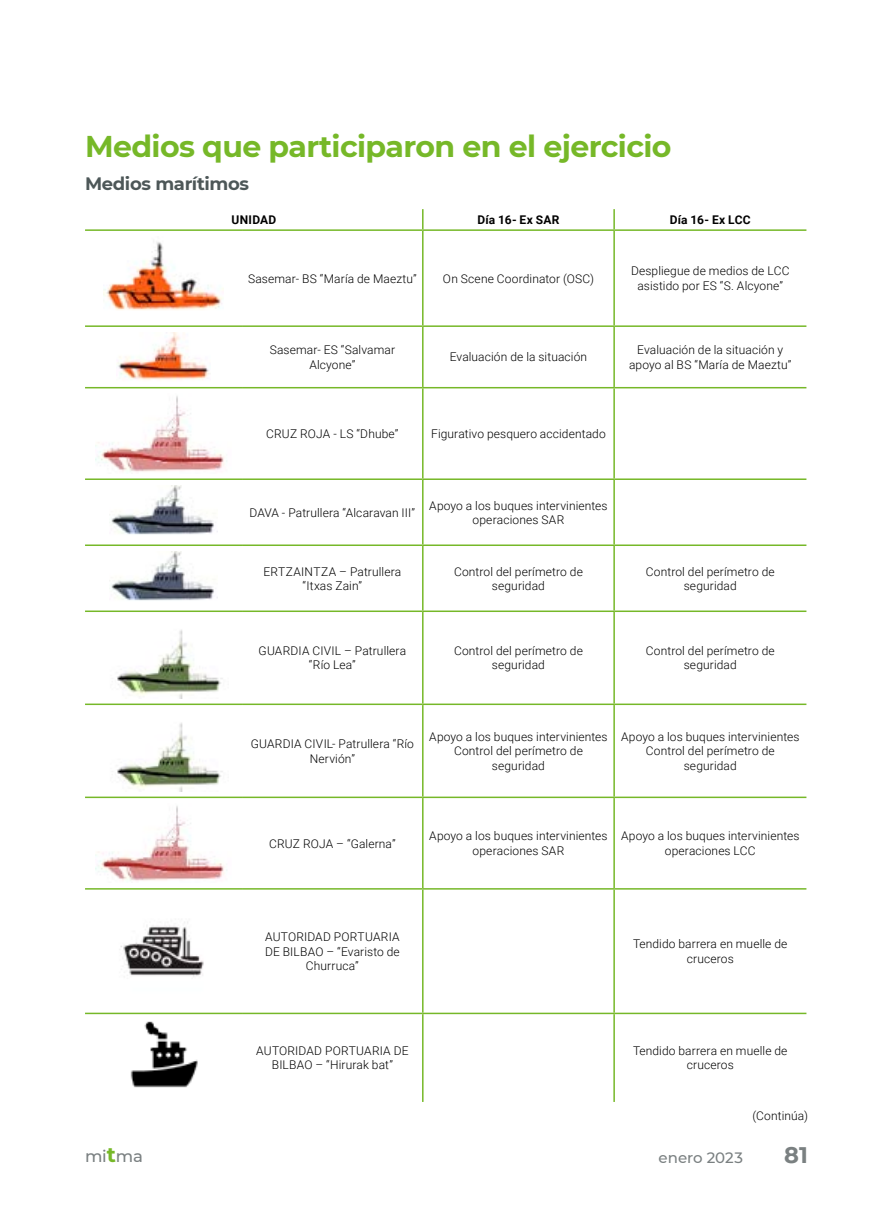
<style>
.page{position:relative;width:893px;height:1212px;background:#fff}
.page>*{position:absolute;margin:0;border:0;box-sizing:border-box;transform-origin:0 0}
.t1{font:700 30px "Montserrat";letter-spacing:-.02em;color:#76b828}
.t2{font:700 22.5px "Montserrat";color:#7a8081}
.t3{font:700 18px "Montserrat";letter-spacing:-.02em;color:#4d5758}
.t4{font:500 16.5px "Montserrat";color:#7a8081}
.t5{font:500 15px "Montserrat";color:#7a8081}
.t6{font:300 12px/14.4px "Roboto";letter-spacing:.01em;color:#000;text-align:center}
.t7{font:700 12px "Roboto";letter-spacing:.015em;color:#000}
.s1{font-weight:700;font-size:21px;color:#76b828}
</style>
<div class="page">
<hr style="left:85px;top:229px;width:157px;height:2px;background:#76b828">
<hr style="left:242px;top:229px;width:181px;height:2px;background:#76b828">
<hr style="left:423px;top:229px;width:191px;height:2px;background:#76b828">
<hr style="left:614px;top:229px;width:192px;height:2px;background:#76b828">
<hr style="left:85px;top:325px;width:157px;height:2px;background:#76b828">
<hr style="left:242px;top:325px;width:181px;height:2px;background:#76b828">
<hr style="left:423px;top:325px;width:191px;height:2px;background:#76b828">
<hr style="left:614px;top:325px;width:192px;height:2px;background:#76b828">
<hr style="left:85px;top:387px;width:157px;height:1px;background:#76b828">
<hr style="left:242px;top:387px;width:181px;height:1px;background:#76b828">
<hr style="left:423px;top:387px;width:191px;height:1px;background:#76b828">
<hr style="left:614px;top:387px;width:192px;height:1px;background:#76b828">
<hr style="left:85px;top:478px;width:157px;height:2px;background:#76b828">
<hr style="left:242px;top:478px;width:181px;height:2px;background:#76b828">
<hr style="left:423px;top:478px;width:191px;height:2px;background:#76b828">
<hr style="left:614px;top:478px;width:192px;height:2px;background:#76b828">
<hr style="left:85px;top:544px;width:157px;height:2px;background:#76b828">
<hr style="left:242px;top:544px;width:181px;height:2px;background:#76b828">
<hr style="left:423px;top:544px;width:191px;height:2px;background:#76b828">
<hr style="left:614px;top:544px;width:192px;height:2px;background:#76b828">
<hr style="left:85px;top:610px;width:157px;height:2px;background:#76b828">
<hr style="left:242px;top:610px;width:181px;height:2px;background:#76b828">
<hr style="left:423px;top:610px;width:191px;height:2px;background:#76b828">
<hr style="left:614px;top:610px;width:192px;height:2px;background:#76b828">
<hr style="left:85px;top:703px;width:157px;height:2px;background:#76b828">
<hr style="left:242px;top:703px;width:181px;height:2px;background:#76b828">
<hr style="left:423px;top:703px;width:191px;height:2px;background:#76b828">
<hr style="left:614px;top:703px;width:192px;height:2px;background:#76b828">
<hr style="left:85px;top:796px;width:157px;height:2px;background:#76b828">
<hr style="left:242px;top:796px;width:181px;height:2px;background:#76b828">
<hr style="left:423px;top:796px;width:191px;height:2px;background:#76b828">
<hr style="left:614px;top:796px;width:192px;height:2px;background:#76b828">
<hr style="left:85px;top:888px;width:157px;height:1px;background:#76b828">
<hr style="left:242px;top:888px;width:181px;height:1px;background:#76b828">
<hr style="left:423px;top:888px;width:191px;height:1px;background:#76b828">
<hr style="left:614px;top:888px;width:192px;height:1px;background:#76b828">
<hr style="left:85px;top:1013px;width:157px;height:1px;background:#76b828">
<hr style="left:242px;top:1013px;width:181px;height:1px;background:#76b828">
<hr style="left:423px;top:1013px;width:191px;height:1px;background:#76b828">
<hr style="left:614px;top:1013px;width:192px;height:1px;background:#76b828">
<hr style="left:422px;top:209px;width:2px;height:20px;background:#76b828">
<hr style="left:613px;top:209px;width:2px;height:20px;background:#76b828">
<hr style="left:422px;top:231px;width:2px;height:94px;background:#76b828">
<hr style="left:613px;top:231px;width:2px;height:94px;background:#76b828">
<hr style="left:422px;top:327px;width:2px;height:60px;background:#76b828">
<hr style="left:613px;top:327px;width:2px;height:60px;background:#76b828">
<hr style="left:422px;top:388px;width:2px;height:90px;background:#76b828">
<hr style="left:613px;top:388px;width:2px;height:90px;background:#76b828">
<hr style="left:422px;top:480px;width:2px;height:64px;background:#76b828">
<hr style="left:613px;top:480px;width:2px;height:64px;background:#76b828">
<hr style="left:422px;top:546px;width:2px;height:64px;background:#76b828">
<hr style="left:613px;top:546px;width:2px;height:64px;background:#76b828">
<hr style="left:422px;top:612px;width:2px;height:91px;background:#76b828">
<hr style="left:613px;top:612px;width:2px;height:91px;background:#76b828">
<hr style="left:422px;top:705px;width:2px;height:91px;background:#76b828">
<hr style="left:613px;top:705px;width:2px;height:91px;background:#76b828">
<hr style="left:422px;top:798px;width:2px;height:90px;background:#76b828">
<hr style="left:613px;top:798px;width:2px;height:90px;background:#76b828">
<hr style="left:422px;top:889px;width:2px;height:124px;background:#76b828">
<hr style="left:613px;top:889px;width:2px;height:124px;background:#76b828">
<hr style="left:422px;top:1014px;width:2px;height:88px;background:#76b828">
<hr style="left:613px;top:1014px;width:2px;height:88px;background:#76b828">
<img style="left:104px;top:242px;width:120px;height:68px">
<img style="left:117px;top:332px;width:93px;height:48px">
<img style="left:95px;top:396px;width:132px;height:76px">
<img style="left:111px;top:485px;width:107px;height:50px">
<img style="left:111px;top:551px;width:107px;height:50px">
<img style="left:117px;top:630px;width:106px;height:68px">
<img style="left:117px;top:723px;width:106px;height:68px">
<img style="left:95px;top:806px;width:132px;height:75px">
<img style="left:120px;top:922px;width:84px;height:55px">
<img style="left:130px;top:1021px;width:68px;height:67px">
<h1 class="t1" style="left:85px;top:124px;width:588px">Medios que participaron en el ejercicio</h1>
<h3 class="t3" style="left:85px;top:171px;width:166px">Medios marítimos</h3>
<p class="t7" style="left:232px;top:211px;width:46px">UNIDAD</p>
<p class="t7" style="left:477px;top:211px;width:84px">Día 16- Ex SAR</p>
<p class="t7" style="left:670px;top:211px;width:83px">Día 16- Ex LCC</p>
<p class="t6" style="left:248px;top:271px;width:170px">Sasemar- BS “María de Maeztu”</p>
<p class="t6" style="left:443px;top:271px;width:152px">On Scene Coordinator (OSC)</p>
<p class="t6" style="left:631px;top:264px;width:160px">Despliegue de medios de LCC asistido por ES “S. Alcyone”</p>
<p class="t6" style="left:270px;top:342px;width:127px">Sasemar- ES “Salvamar<br>Alcyone”</p>
<p class="t6" style="left:450px;top:349px;width:139px">Evaluación de la situación</p>
<p class="t6" style="left:629px;top:342px;width:164px">Evaluación de la situación y apoyo al BS “María de Maeztu”</p>
<p class="t6" style="left:266px;top:426px;width:134px">CRUZ ROJA - LS “Dhube”</p>
<p class="t6" style="left:431px;top:426px;width:176px">Figurativo pesquero accidentado</p>
<p class="t6" style="left:250px;top:505px;width:167px">DAVA - Patrullera “Alcaravan III”</p>
<p class="t6" style="left:429px;top:498px;width:180px">Apoyo a los buques intervinientes operaciones SAR</p>
<p class="t6" style="left:263px;top:564px;width:139px">ERTZAINTZA – Patrullera “Itxas Zain”</p>
<p class="t6" style="left:454px;top:564px;width:130px">Control del perímetro de seguridad</p>
<p class="t6" style="left:646px;top:564px;width:130px">Control del perímetro de seguridad</p>
<p class="t6" style="left:259px;top:643px;width:149px">GUARDIA CIVIL – Patrullera “Río Lea”</p>
<p class="t6" style="left:454px;top:643px;width:130px">Control del perímetro de seguridad</p>
<p class="t6" style="left:646px;top:643px;width:130px">Control del perímetro de seguridad</p>
<p class="t6" style="left:251px;top:736px;width:165px">GUARDIA CIVIL- Patrullera “Río<br>Nervión”</p>
<p class="t6" style="left:429px;top:729px;width:180px">Apoyo a los buques intervinientes<br>Control del perímetro de seguridad</p>
<p class="t6" style="left:621px;top:729px;width:180px">Apoyo a los buques intervinientes<br>Control del perímetro de seguridad</p>
<p class="t6" style="left:269px;top:836px;width:128px">CRUZ ROJA – “Galerna”</p>
<p class="t6" style="left:429px;top:828px;width:180px">Apoyo a los buques intervinientes operaciones SAR</p>
<p class="t6" style="left:621px;top:828px;width:180px">Apoyo a los buques intervinientes operaciones LCC</p>
<p class="t6" style="left:265px;top:929px;width:136px">AUTORIDAD PORTUARIA<br>DE BILBAO – “Evaristo de<br>Churruca”</p>
<p class="t6" style="left:633px;top:936px;width:156px">Tendido barrera en muelle de cruceros</p>
<p class="t6" style="left:256px;top:1043px;width:154px">AUTORIDAD PORTUARIA DE<br>BILBAO – “Hirurak bat”</p>
<p class="t6" style="left:633px;top:1043px;width:156px">Tendido barrera en muelle de cruceros</p>
<p class="t6" style="left:753px;top:1108px;width:57px">(Continúa)</p>
<h3 class="t4" style="left:85px;top:1144px;width:59px">mi<span class="s1">t</span>ma</h3>
<p class="t5" style="left:659px;top:1147px;width:86px">enero 2023</p>
<h2 class="t2" style="left:784px;top:1139px;width:25px">81</h2>
</div>
